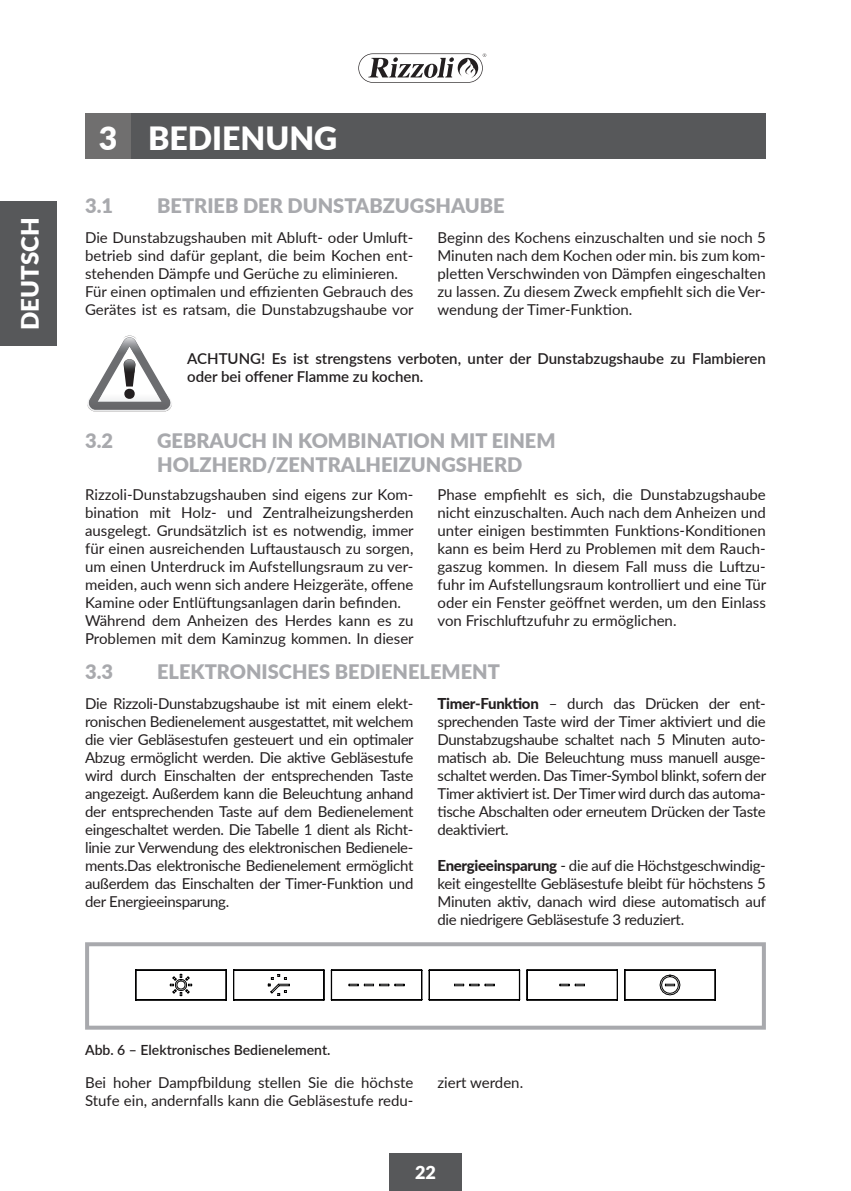
<style>
.page{position:relative;width:851px;height:1191px;background:#fff}
.page>*{position:absolute;margin:0;border:0;box-sizing:border-box;transform-origin:0 0}
.t1{font:900 32px "Lato";color:#fff}
.t2{font:900 24px "Lato";color:#fff}
.t3{font:900 20px "Lato";color:#a8a9ad}
.t4{font:900 18px "Lato";color:#fff}
.Normale{font:15px/18px "Lato";color:#231f20;text-align:justify}
.t5{font:600 15px/18px "Lato";color:#231f20}
.t6{font:600 14px "Lato";color:#231f20}
.s1{font-weight:800}
</style>
<div class="page">
<svg style="left:358px;top:53px;width:128px;height:30px"></svg>
<div style="left:0;top:202px;width:56px;height:144px;background:#57585a"></div>
<div style="left:389px;top:1153px;width:72px;height:38px;background:#57585a"></div>
<div style="left:85px;top:113px;width:46px;height:46px;background:#706f6f"></div>
<div style="left:131px;top:113px;width:634px;height:46px;background:#57585a"></div>
<svg style="left:87px;top:335px;width:85px;height:76px"></svg>
<div style="left:85px;top:942px;width:680px;height:87px;border:4px solid #a8a9ad"></div>
<svg style="left:135px;top:969px;width:581px;height:32px"></svg>
<h2 class="t2" style="left:12px;top:330px;width:114px;rotate:-90deg">DEUTSCH</h2>
<p class="t1" style="left:99px;top:114px;width:20px">3</p>
<p class="t1" style="left:148px;top:114px;width:191px">BEDIENUNG</p>
<p class="t3" style="left:85px;top:191px;width:29px">3.1</p>
<p class="t3" style="left:157px;top:191px;width:349px">BETRIEB DER DUNSTABZUGSHAUBE</p>
<p class="Normale" style="left:85px;top:228px;width:330px">Die Dunstabzugshauben mit Abluft- oder Umluft&shy;betrieb sind dafür geplant, die beim Kochen ent&shy;stehenden Dämpfe und Gerüche zu eliminieren.</p>
<p class="Normale" style="left:85px;top:282px;width:330px">Für einen optimalen und effizienten Gebrauch des<br>Gerätes ist es ratsam, die Dunstabzugshaube vor</p>
<p class="Normale" style="left:437px;top:228px;width:330px">Beginn des Kochens einzuschalten und sie noch 5<br>Minuten nach dem Kochen oder min. bis zum kom&shy;pletten Verschwinden von Dämpfen eingeschalten zu lassen. Zu diesem Zweck empfiehlt sich die Ver&shy;wendung der Timer-Funktion.</p>
<p class="t5" style="left:187px;top:349px;width:580px">ACHTUNG! Es ist strengstens verboten, unter der Dunstabzugshaube zu Flambieren oder bei offener Flamme zu kochen.</p>
<p class="t3" style="left:85px;top:426px;width:29px">3.2</p>
<p class="t3" style="left:157px;top:426px;width:400px">GEBRAUCH IN KOMBINATION MIT EINEM</p>
<p class="t3" style="left:157px;top:450px;width:367px">HOLZHERD/ZENTRALHEIZUNGSHERD</p>
<p class="Normale" style="left:85px;top:484px;width:330px">Rizzoli-Dunstabzugshauben sind eigens zur Kom&shy;bination mit Holz- und Zentralheizungsherden ausgelegt. Grundsätzlich ist es notwendig, immer für einen ausreichenden Luftaustausch zu sorgen, um einen Unterdruck im Aufstellungsraum zu ver&shy;meiden, auch wenn sich andere Heizgeräte, offene Kamine oder Entlüftungsanlagen darin befinden.</p>
<p class="Normale" style="left:85px;top:610px;width:330px">Während dem Anheizen des Herdes kann es zu<br>Problemen mit dem Kaminzug kommen. In dieser</p>
<p class="Normale" style="left:437px;top:484px;width:330px">Phase empfiehlt es sich, die Dunstabzugshaube nicht einzuschalten. Auch nach dem Anheizen und unter einigen bestimmten Funktions-Konditionen kann es beim Herd zu Problemen mit dem Rauch&shy;gaszug kommen. In diesem Fall muss die Luftzu&shy;fuhr im Aufstellungsraum kontrolliert und eine Tür oder ein Fenster geöffnet werden, um den Einlass von Frischluftzufuhr zu ermöglichen.</p>
<p class="t3" style="left:85px;top:656px;width:29px">3.3</p>
<p class="t3" style="left:157px;top:656px;width:344px">ELEKTRONISCHES BEDIENELEMENT</p>
<p class="Normale" style="left:85px;top:694px;width:330px">Die Rizzoli-Dunstabzugshaube ist mit einem elekt&shy;ronischen Bedienelement ausgestattet, mit welchem die vier Gebläsestufen gesteuert und ein optimaler Abzug ermöglicht werden. Die aktive Gebläsestufe wird durch Einschalten der entsprechenden Taste angezeigt. Außerdem kann die Beleuchtung anhand der entsprechenden Taste auf dem Bedienelement eingeschaltet werden. Die Tabelle 1 dient als Richt&shy;linie zur Verwendung des elektronischen Bedienele&shy;ments.Das elektronische Bedienelement ermöglicht außerdem das Einschalten der Timer-Funktion und der Energieeinsparung.</p>
<p class="Normale" style="left:437px;top:694px;width:330px"><span class="s1">Timer-Funktion</span> – durch das Drücken der ent&shy;sprechenden Taste wird der Timer aktiviert und die Dunstabzugshaube schaltet nach 5 Minuten auto&shy;matisch ab. Die Beleuchtung muss manuell ausge&shy;schaltet werden. Das Timer-Symbol blinkt, sofern der Timer aktiviert ist. Der Timer wird durch das automa&shy;tische Abschalten oder erneutem Drücken der Taste deaktiviert.</p>
<p class="Normale" style="left:437px;top:856px;width:330px"><span class="s1">Energieeinsparung</span> - die auf die Höchstgeschwindig&shy;keit eingestellte Gebläsestufe bleibt für höchstens 5<br>Minuten aktiv, danach wird diese automatisch auf die niedrigere Gebläsestufe 3 reduziert.</p>
<p class="t6" style="left:85px;top:1039px;width:247px">Abb. 6 – Elektronisches Bedienelement.</p>
<p class="Normale" style="left:85px;top:1072px;width:330px">Bei hoher Dampfbildung stellen Sie die höchste<br>Stufe ein, andernfalls kann die Gebläsestufe redu-</p>
<p class="Normale" style="left:437px;top:1072px;width:87px">ziert werden.</p>
<p class="t4" style="left:415px;top:1158px;width:22px">22</p>
</div>
